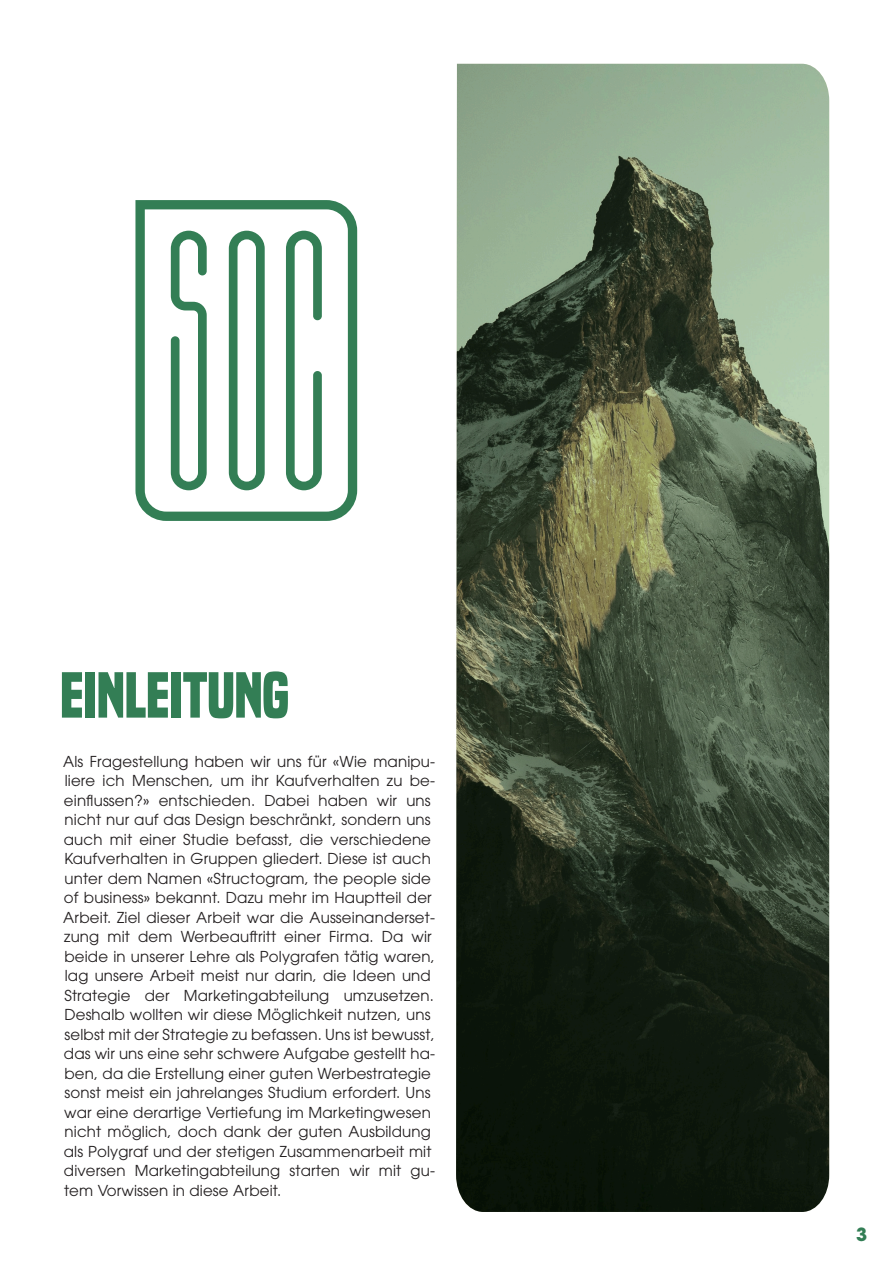
<style>
.page{position:relative;width:893px;height:1263px;background:#fff}
.page>*{position:absolute;margin:0;border:0;box-sizing:border-box;transform-origin:0 0}
.t1{font:700 60px "Built Titling Rg";letter-spacing:-.01em;color:#337e55}
.t2{font:700 18px "ITC Avant Garde Pro";color:#337e55}
.t3{font:15px/19.5px "ITC Avant Garde Pro";letter-spacing:.01em;color:#231f20}
</style>
<div class="page">
<img style="left:456px;top:64px;width:373px;height:1148px">
<svg style="left:135px;top:200px;width:222px;height:321px"></svg>
<svg style="left:229px;top:231px;width:36px;height:259px"></svg>
<svg style="left:171px;top:231px;width:36px;height:259px"></svg>
<svg style="left:286px;top:231px;width:36px;height:259px"></svg>
<h1 class="t1" style="left:60px;top:660px;width:231px">EINLEITUNG</h1>
<p class="t3" style="left:63px;top:751px;width:373px">Als Fragestellung haben wir uns für «Wie manipu&shy;liere ich Menschen, um ihr Kaufverhalten zu be&shy;einflussen?» entschieden. Dabei haben wir uns nicht nur auf das Design beschränkt, sondern uns auch mit einer Studie befasst, die verschiedene Kaufverhalten in Gruppen gliedert. Diese ist auch unter dem Namen «Structogram, the people side of business» bekannt. Dazu mehr im Hauptteil der Arbeit. Ziel dieser Arbeit war die Ausseinanderset&shy;zung mit dem Werbeauftritt einer Firma. Da wir beide in unserer Lehre als Polygrafen tätig waren, lag unsere Arbeit meist nur darin, die Ideen und Strategie der Marketingabteilung umzusetzen.<br>Deshalb wollten wir diese Möglichkeit nutzen, uns selbst mit der Strategie zu befassen. Uns ist bewusst, das wir uns eine sehr schwere Aufgabe gestellt ha&shy;ben, da die Erstellung einer guten Werbestrategie sonst meist ein jahrelanges Studium erfordert. Uns war eine derartige Vertiefung im Marketingwesen nicht möglich, doch dank der guten Ausbildung als Polygraf und der stetigen Zusammenarbeit mit diversen Marketingabteilung starten wir mit gu&shy;tem Vorwissen in diese Arbeit.</p>
<p class="t2" style="left:856px;top:1222px;width:13px">3</p>
</div>
